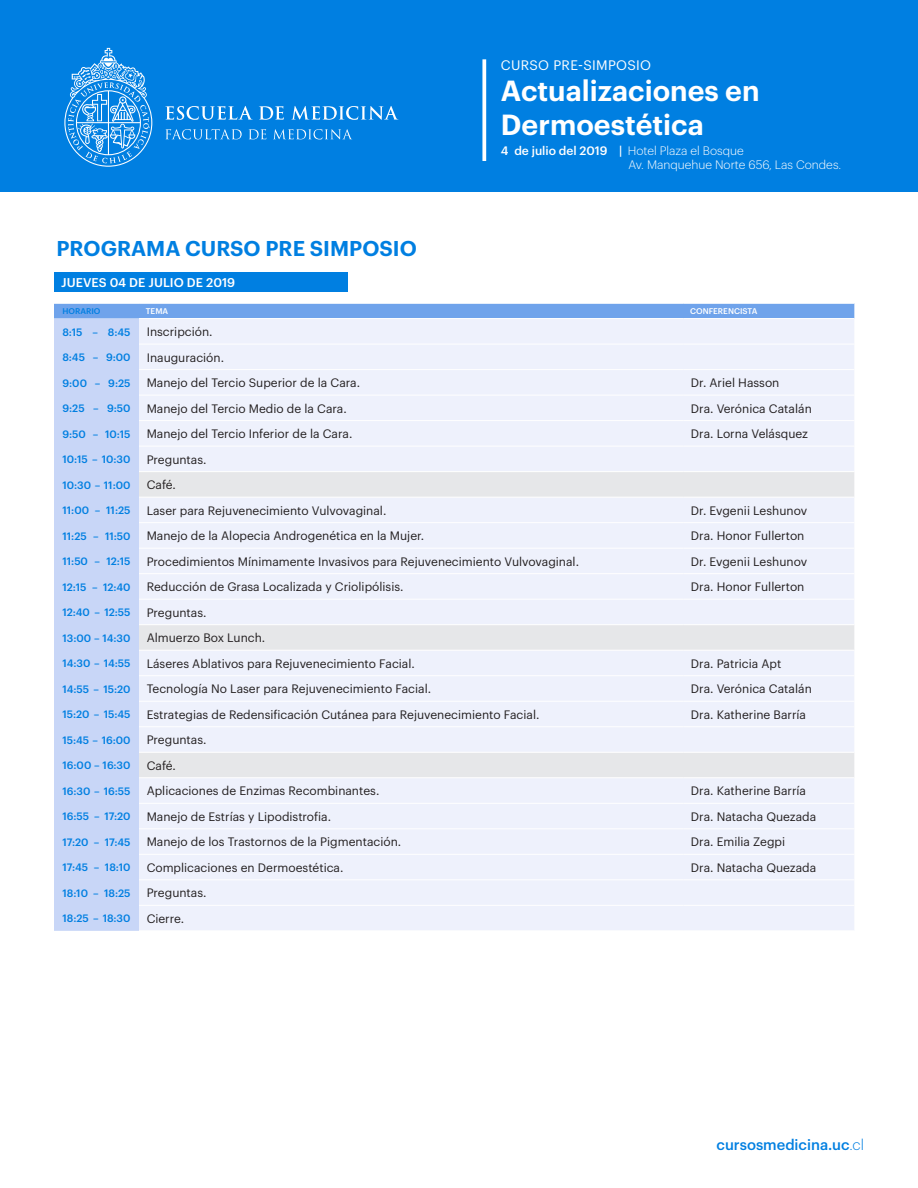
<style>
.page{position:relative;width:918px;height:1188px;background:#fff}
.page>*{position:absolute;margin:0;border:0;box-sizing:border-box;transform-origin:0 0}
.t1{font:600 28.5px/34.2px "Graphik";color:#fff}
.t2{font:600 21px "Graphik";color:#007fe1}
.t3{font:500 14.7px "Graphik";color:#007fe1}
.t4{font:13.5px "Graphik";letter-spacing:.025em;color:#fff}
.t5{font:500 12.45px "Graphik";letter-spacing:.005em;color:#fff}
.t6{font:12px "Graphik";color:#231f20}
.t7{font:300 12px "Graphik";color:#fff}
.t8{font:500 10.5px "Graphik";color:#007fe1}
.t9{font:500 8.1px "Graphik";color:#fff}
.t10{font:500 8.1px "Graphik";color:#007fe1}
.s1{font-weight:500}
.s2{font-weight:300}
</style>
<div class="page">
<div style="left:0;top:0;width:918px;height:191px;background:#007fe1"></div>
<svg style="left:64px;top:48px;width:88px;height:119px"></svg>
<svg style="left:165px;top:106px;width:88px;height:14px"></svg>
<svg style="left:259px;top:106px;width:25px;height:14px"></svg>
<svg style="left:291px;top:106px;width:107px;height:14px"></svg>
<svg style="left:165px;top:129px;width:77px;height:10px"></svg>
<svg style="left:249px;top:129px;width:17px;height:10px"></svg>
<svg style="left:273px;top:129px;width:79px;height:10px"></svg>
<svg style="left:482px;top:59px;width:4px;height:102px"></svg>
<div style="left:54px;top:272px;width:293px;height:20px;background:#007fe1"></div>
<div style="left:54px;top:304px;width:800px;height:15px;background:#6fa3eb"></div>
<div style="left:54px;top:319px;width:85px;height:612px;background:#c8d6f7"></div>
<div style="left:139px;top:319px;width:715px;height:611px;background:#eef1fc"></div>
<svg style="left:139px;top:472px;width:715px;height:305px;background:#eceef7"></svg>
<hr style="left:139px;top:318px;width:544px;height:1px;background:#fff">
<hr style="left:683px;top:318px;width:171px;height:1px;background:#fff">
<hr style="left:139px;top:344px;width:544px;height:1px;background:#fff">
<hr style="left:683px;top:344px;width:171px;height:1px;background:#fff">
<hr style="left:139px;top:369px;width:544px;height:1px;background:#fff">
<hr style="left:683px;top:369px;width:171px;height:1px;background:#fff">
<hr style="left:139px;top:395px;width:544px;height:1px;background:#fff">
<hr style="left:683px;top:395px;width:171px;height:1px;background:#fff">
<hr style="left:139px;top:420px;width:544px;height:1px;background:#fff">
<hr style="left:683px;top:420px;width:171px;height:1px;background:#fff">
<hr style="left:139px;top:446px;width:544px;height:1px;background:#fff">
<hr style="left:683px;top:446px;width:171px;height:1px;background:#fff">
<hr style="left:139px;top:471px;width:544px;height:1px;background:#fff">
<hr style="left:683px;top:471px;width:171px;height:1px;background:#fff">
<hr style="left:139px;top:497px;width:544px;height:1px;background:#fff">
<hr style="left:683px;top:497px;width:171px;height:1px;background:#fff">
<hr style="left:139px;top:522px;width:544px;height:1px;background:#fff">
<hr style="left:683px;top:522px;width:171px;height:1px;background:#fff">
<hr style="left:139px;top:548px;width:544px;height:1px;background:#fff">
<hr style="left:683px;top:548px;width:171px;height:1px;background:#fff">
<hr style="left:139px;top:573px;width:544px;height:1px;background:#fff">
<hr style="left:683px;top:573px;width:171px;height:1px;background:#fff">
<hr style="left:139px;top:599px;width:544px;height:1px;background:#fff">
<hr style="left:683px;top:599px;width:171px;height:1px;background:#fff">
<hr style="left:139px;top:624px;width:544px;height:1px;background:#fff">
<hr style="left:683px;top:624px;width:171px;height:1px;background:#fff">
<hr style="left:139px;top:650px;width:544px;height:1px;background:#fff">
<hr style="left:683px;top:650px;width:171px;height:1px;background:#fff">
<hr style="left:139px;top:675px;width:544px;height:1px;background:#fff">
<hr style="left:683px;top:675px;width:171px;height:1px;background:#fff">
<hr style="left:139px;top:701px;width:544px;height:1px;background:#fff">
<hr style="left:683px;top:701px;width:171px;height:1px;background:#fff">
<hr style="left:139px;top:726px;width:544px;height:1px;background:#fff">
<hr style="left:683px;top:726px;width:171px;height:1px;background:#fff">
<hr style="left:139px;top:752px;width:544px;height:1px;background:#fff">
<hr style="left:683px;top:752px;width:171px;height:1px;background:#fff">
<hr style="left:139px;top:777px;width:544px;height:1px;background:#fff">
<hr style="left:683px;top:777px;width:171px;height:1px;background:#fff">
<hr style="left:139px;top:803px;width:544px;height:1px;background:#fff">
<hr style="left:683px;top:803px;width:171px;height:1px;background:#fff">
<hr style="left:139px;top:828px;width:544px;height:1px;background:#fff">
<hr style="left:683px;top:828px;width:171px;height:1px;background:#fff">
<hr style="left:139px;top:854px;width:544px;height:1px;background:#fff">
<hr style="left:683px;top:854px;width:171px;height:1px;background:#fff">
<hr style="left:139px;top:879px;width:544px;height:1px;background:#fff">
<hr style="left:683px;top:879px;width:171px;height:1px;background:#fff">
<hr style="left:139px;top:905px;width:544px;height:1px;background:#fff">
<hr style="left:683px;top:905px;width:171px;height:1px;background:#fff">
<p class="t4" style="left:501px;top:55px;width:152px">CURSO PRE-SIMPOSIO</p>
<p class="t1" style="left:501px;top:71px;width:260px">Actualizaciones en<br>Dermoestética</p>
<p class="t2" style="left:56px;top:232px;width:362px">PROGRAMA CURSO PRE SIMPOSIO</p>
<p class="t5" style="left:61px;top:273px;width:176px">JUEVES 04 DE JULIO DE 2019</p>
<p class="t7" style="left:501px;top:142px;width:244px"><span class="s1">4 de julio del 2019 |</span> Hotel Plaza el Bosque</p>
<p class="t7" style="left:629px;top:156px;width:214px">Av. Manquehue Norte 656, Las Condes.</p>
<p class="t10" style="left:63px;top:305px;width:40px">HORARIO</p>
<p class="t9" style="left:146px;top:305px;width:24px">TEMA</p>
<p class="t9" style="left:690px;top:305px;width:69px">CONFERENCISTA</p>
<p class="t8" style="left:63px;top:324px;width:70px">8:15 – 8:45</p>
<p class="t6" style="left:147px;top:323px;width:67px">Inscripción.</p>
<p class="t8" style="left:63px;top:349px;width:70px">8:45 – 9:00</p>
<p class="t6" style="left:147px;top:348px;width:79px">Inauguración.</p>
<p class="t8" style="left:63px;top:375px;width:70px">9:00 – 9:25</p>
<p class="t6" style="left:147px;top:374px;width:215px">Manejo del Tercio Superior de la Cara.</p>
<p class="t6" style="left:691px;top:374px;width:90px">Dr. Ariel Hasson</p>
<p class="t8" style="left:63px;top:400px;width:70px">9:25 – 9:50</p>
<p class="t6" style="left:147px;top:399px;width:202px">Manejo del Tercio Medio de la Cara.</p>
<p class="t6" style="left:691px;top:399px;width:122px">Dra. Verónica Catalán</p>
<p class="t8" style="left:63px;top:426px;width:70px">9:50 – 10:15</p>
<p class="t6" style="left:147px;top:425px;width:207px">Manejo del Tercio Inferior de la Cara.</p>
<p class="t6" style="left:691px;top:425px;width:119px">Dra. Lorna Velásquez</p>
<p class="t8" style="left:63px;top:451px;width:70px">10:15 – 10:30</p>
<p class="t6" style="left:147px;top:450px;width:61px">Preguntas.</p>
<p class="t8" style="left:63px;top:477px;width:70px">10:30 – 11:00</p>
<p class="t6" style="left:147px;top:476px;width:31px">Café.</p>
<p class="t8" style="left:63px;top:502px;width:70px">11:00 – 11:25</p>
<p class="t6" style="left:147px;top:501px;width:241px">Laser para Rejuvenecimiento Vulvovaginal.</p>
<p class="t6" style="left:691px;top:501px;width:118px">Dr. Evgenii Leshunov</p>
<p class="t8" style="left:63px;top:528px;width:70px">11:25 – 11:50</p>
<p class="t6" style="left:147px;top:527px;width:279px">Manejo de la Alopecia Androgenética en la Mujer.</p>
<p class="t6" style="left:691px;top:527px;width:115px">Dra. Honor Fullerton</p>
<p class="t8" style="left:63px;top:553px;width:70px">11:50 – 12:15</p>
<p class="t6" style="left:147px;top:552px;width:434px">Procedimientos Mínimamente Invasivos para Rejuvenecimiento Vulvovaginal.</p>
<p class="t6" style="left:691px;top:552px;width:118px">Dr. Evgenii Leshunov</p>
<p class="t8" style="left:63px;top:579px;width:70px">12:15 – 12:40</p>
<p class="t6" style="left:147px;top:578px;width:258px">Reducción de Grasa Localizada y Criolipólisis.</p>
<p class="t6" style="left:691px;top:578px;width:115px">Dra. Honor Fullerton</p>
<p class="t8" style="left:63px;top:604px;width:70px">12:40 – 12:55</p>
<p class="t6" style="left:147px;top:604px;width:61px">Preguntas.</p>
<p class="t8" style="left:63px;top:630px;width:70px">13:00 – 14:30</p>
<p class="t6" style="left:147px;top:629px;width:120px">Almuerzo Box Lunch.</p>
<p class="t8" style="left:63px;top:655px;width:70px">14:30 – 14:55</p>
<p class="t6" style="left:147px;top:655px;width:270px">Láseres Ablativos para Rejuvenecimiento Facial.</p>
<p class="t6" style="left:691px;top:655px;width:92px">Dra. Patricia Apt</p>
<p class="t8" style="left:63px;top:681px;width:70px">14:55 – 15:20</p>
<p class="t6" style="left:147px;top:680px;width:286px">Tecnología No Laser para Rejuvenecimiento Facial.</p>
<p class="t6" style="left:691px;top:680px;width:122px">Dra. Verónica Catalán</p>
<p class="t8" style="left:63px;top:707px;width:70px">15:20 – 15:45</p>
<p class="t6" style="left:147px;top:706px;width:394px">Estrategias de Redensificación Cutánea para Rejuvenecimiento Facial.</p>
<p class="t6" style="left:691px;top:706px;width:117px">Dra. Katherine Barría</p>
<p class="t8" style="left:63px;top:732px;width:70px">15:45 – 16:00</p>
<p class="t6" style="left:147px;top:731px;width:61px">Preguntas.</p>
<p class="t8" style="left:63px;top:758px;width:70px">16:00 – 16:30</p>
<p class="t6" style="left:147px;top:757px;width:31px">Café.</p>
<p class="t8" style="left:63px;top:783px;width:70px">16:30 – 16:55</p>
<p class="t6" style="left:147px;top:782px;width:234px">Aplicaciones de Enzimas Recombinantes.</p>
<p class="t6" style="left:691px;top:782px;width:117px">Dra. Katherine Barría</p>
<p class="t8" style="left:63px;top:809px;width:70px">16:55 – 17:20</p>
<p class="t6" style="left:147px;top:808px;width:186px">Manejo de Estrías y Lipodistrofia.</p>
<p class="t6" style="left:691px;top:808px;width:127px">Dra. Natacha Quezada</p>
<p class="t8" style="left:63px;top:834px;width:70px">17:20 – 17:45</p>
<p class="t6" style="left:147px;top:833px;width:256px">Manejo de los Trastornos de la Pigmentación.</p>
<p class="t6" style="left:691px;top:833px;width:96px">Dra. Emilia Zegpi</p>
<p class="t8" style="left:63px;top:860px;width:70px">17:45 – 18:10</p>
<p class="t6" style="left:147px;top:859px;width:198px">Complicaciones en Dermoestética.</p>
<p class="t6" style="left:691px;top:859px;width:127px">Dra. Natacha Quezada</p>
<p class="t8" style="left:63px;top:885px;width:70px">18:10 – 18:25</p>
<p class="t6" style="left:147px;top:884px;width:61px">Preguntas.</p>
<p class="t8" style="left:63px;top:911px;width:70px">18:25 – 18:30</p>
<p class="t6" style="left:147px;top:910px;width:39px">Cierre.</p>
<p class="t3" style="left:717px;top:1134px;width:149px">cursosmedicina.uc<span class="s2">.cl</span></p>
</div>
